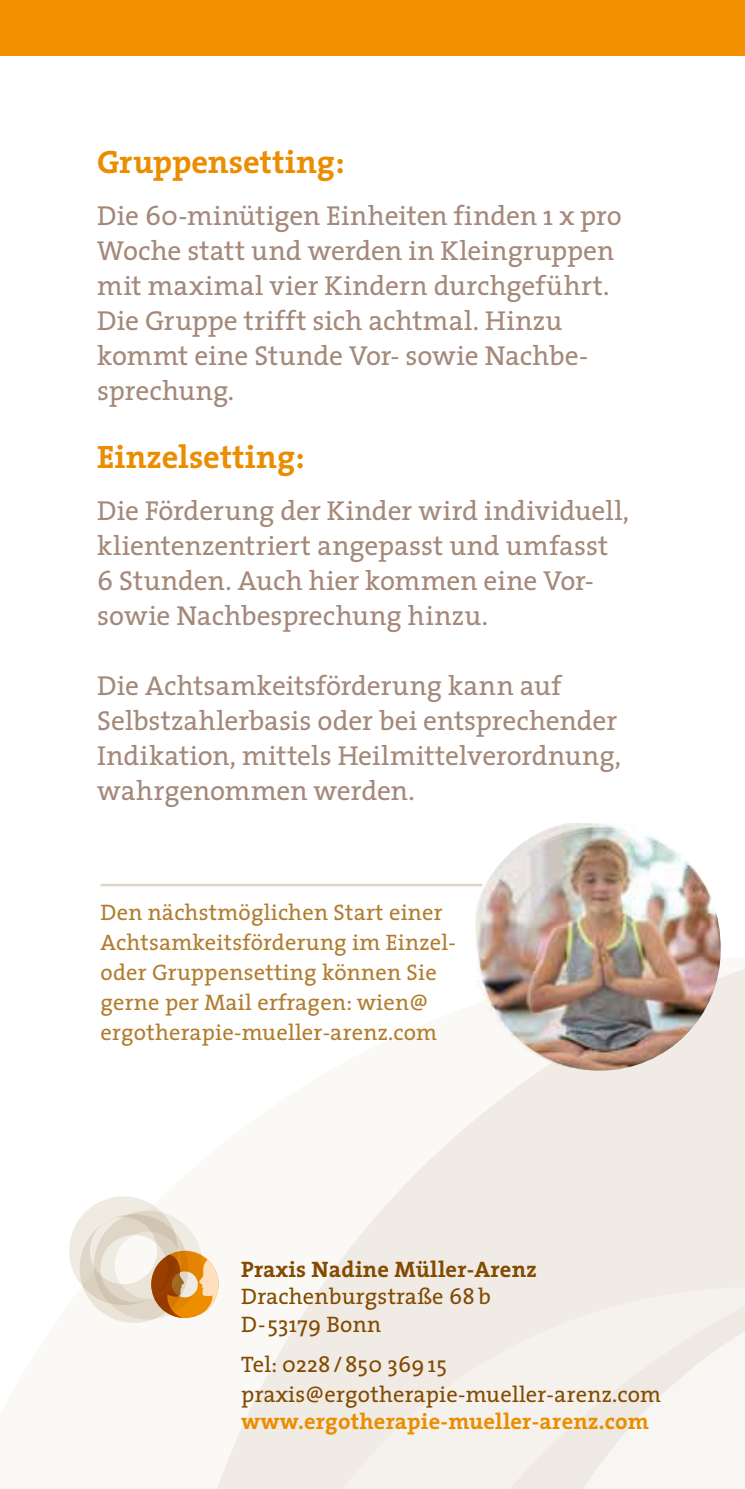
<style>
.page{position:relative;width:745px;height:1489px;background:#fff}
.page>*{position:absolute;margin:0;border:0;box-sizing:border-box;transform-origin:0 0}
.t1{font:700 32.5px "The Serif";color:#ea8d00}
.t2{font:27.5px/35px "The Serif";letter-spacing:-.005em;color:#a4897a}
.t3{font:22.5px/30px "The Serif";letter-spacing:.01em;color:#b17c2e}
.t4{font:22.5px/27.5px "The Serif";letter-spacing:.01em;color:#834a00}
.t5{font:700 22.5px "The Serif";letter-spacing:.01em;color:#ea8d00}
.t6{font:700 22.5px "The Serif";letter-spacing:.01em;color:#834a00}
</style>
<div class="page">
<svg style="left:125px;top:937px;width:619px;height:551px"></svg>
<svg style="left:69px;top:1196px;width:149px;height:126px"></svg>
<hr style="left:100px;top:883px;width:382px;height:3px;background:#dfd5c5">
<img style="left:475px;top:823px;width:244px;height:247px">
<img style="left:479px;top:829px;width:241px;height:241px;border-radius:120px">
<div style="left:0;top:0;width:744px;height:56px;background:#f39100"></div>
<p class="t1" style="left:97px;top:134px;width:249px">Gruppensetting:</p>
<p class="t2" style="left:97px;top:197px;width:526px">Die 60-minütigen Einheiten finden 1 x pro Woche statt und werden in Kleingruppen mit maximal vier Kindern durchgeführt.<br>Die Gruppe trifft sich achtmal. Hinzu kommt eine Stunde Vor- sowie Nachbe&shy;sprechung.</p>
<p class="t1" style="left:97px;top:429px;width:209px">Einzelsetting:</p>
<p class="t2" style="left:97px;top:492px;width:533px">Die Förderung der Kinder wird individuell, klientenzentriert angepasst und umfasst 6 Stunden. Auch hier kommen eine Vor&shy;sowie Nachbesprechung hinzu.</p>
<p class="t2" style="left:97px;top:667px;width:525px">Die Achtsamkeitsförderung kann auf Selbstzahlerbasis oder bei entsprechender Indikation, mittels Heilmittelverordnung, wahrgenommen werden.</p>
<p class="t3" style="left:100px;top:896px;width:354px">Den nächstmöglichen Start einer Achtsamkeitsförderung im Einzel&shy;oder Gruppensetting können Sie gerne per Mail erfragen: wien@ ergotherapie-mueller-arenz.com</p>
<p class="t6" style="left:241px;top:1250px;width:297px">Praxis Nadine Müller-Arenz</p>
<p class="t4" style="left:241px;top:1281px;width:251px">Drachenburgstraße 68 b<br>D - 53179 Bonn</p>
<p class="t4" style="left:241px;top:1348px;width:421px;line-height:30px">Tel: 0228/850 36915 praxis@ergotherapie-mueller-arenz.com</p>
<p class="t5" style="left:241px;top:1402px;width:409px">www.ergotherapie-mueller-arenz.com</p>
</div>
